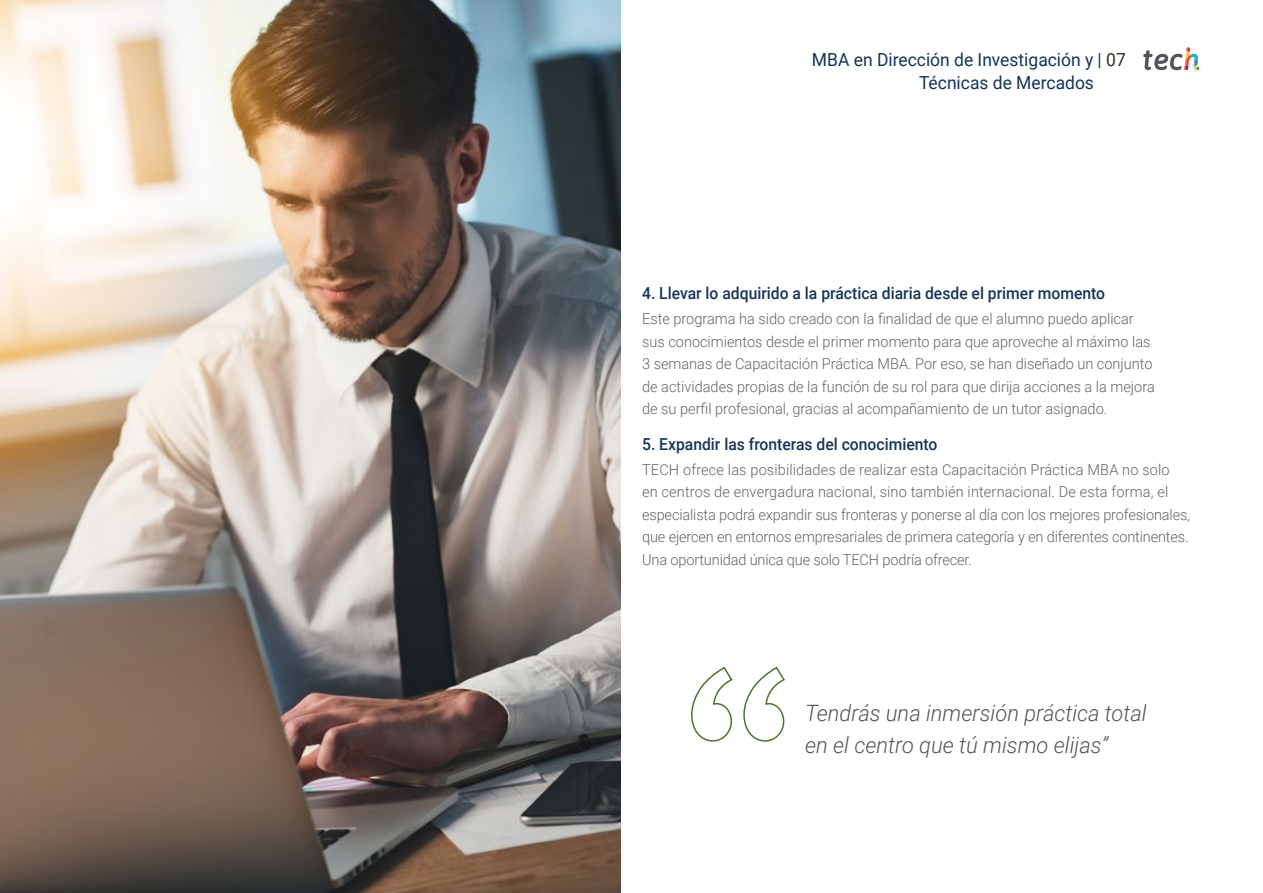
<style>
.page{position:relative;width:1263px;height:893px;background:#fff}
.page>*{position:absolute;margin:0;border:0;box-sizing:border-box;transform-origin:0 0}
.t1{font:italic 300 22.5px/31.5px "Roboto";color:#52555b}
.t2{font:18px/22.5px "Roboto";color:#143459}
.t3{font:500 16.5px "Roboto";color:#16355a;scale:.95 1}
.t4{font:300 15px/22.5px "Roboto";color:#61646a}
.s1{color:#312e20}
</style>
<div class="page">
<img style="left:0;top:0;width:621px;height:893px">
<svg style="left:691px;top:666px;width:94px;height:76px"></svg>
<svg style="left:1143px;top:47px;width:56px;height:24px"></svg>
<p class="t2" style="left:919px;top:48px;width:208px;text-indent:-107px">MBA en Dirección de Investigación y | <span class="s1">07<br></span>Técnicas de Mercados</p>
<p class="t3" style="left:642px;top:282px;width:489px">4. Llevar lo adquirido a la práctica diaria desde el primer momento</p>
<p class="t4" style="left:642px;top:307px;width:514px">Este programa ha sido creado con la finalidad de que el alumno puedo aplicar sus conocimientos desde el primer momento para que aproveche al máximo las 3 semanas de Capacitación Práctica MBA. Por eso, se han diseñado un conjunto de actividades propias de la función de su rol para que dirija acciones a la mejora de su perfil profesional, gracias al acompañamiento de un tutor asignado.</p>
<p class="t3" style="left:642px;top:433px;width:312px">5. Expandir las fronteras del conocimiento</p>
<p class="t4" style="left:642px;top:458px;width:549px">TECH ofrece las posibilidades de realizar esta Capacitación Práctica MBA no solo<br>en centros de envergadura nacional, sino también internacional. De esta forma, el especialista podrá expandir sus fronteras y ponerse al día con los mejores profesionales, que ejercen en entornos empresariales de primera categoría y en diferentes continentes.<br>Una oportunidad única que solo TECH podría ofrecer.</p>
<h1 class="t1" style="left:805px;top:697px;width:343px">Tendrás una inmersión práctica total en el centro que tú mismo elijas”</h1>
</div>
